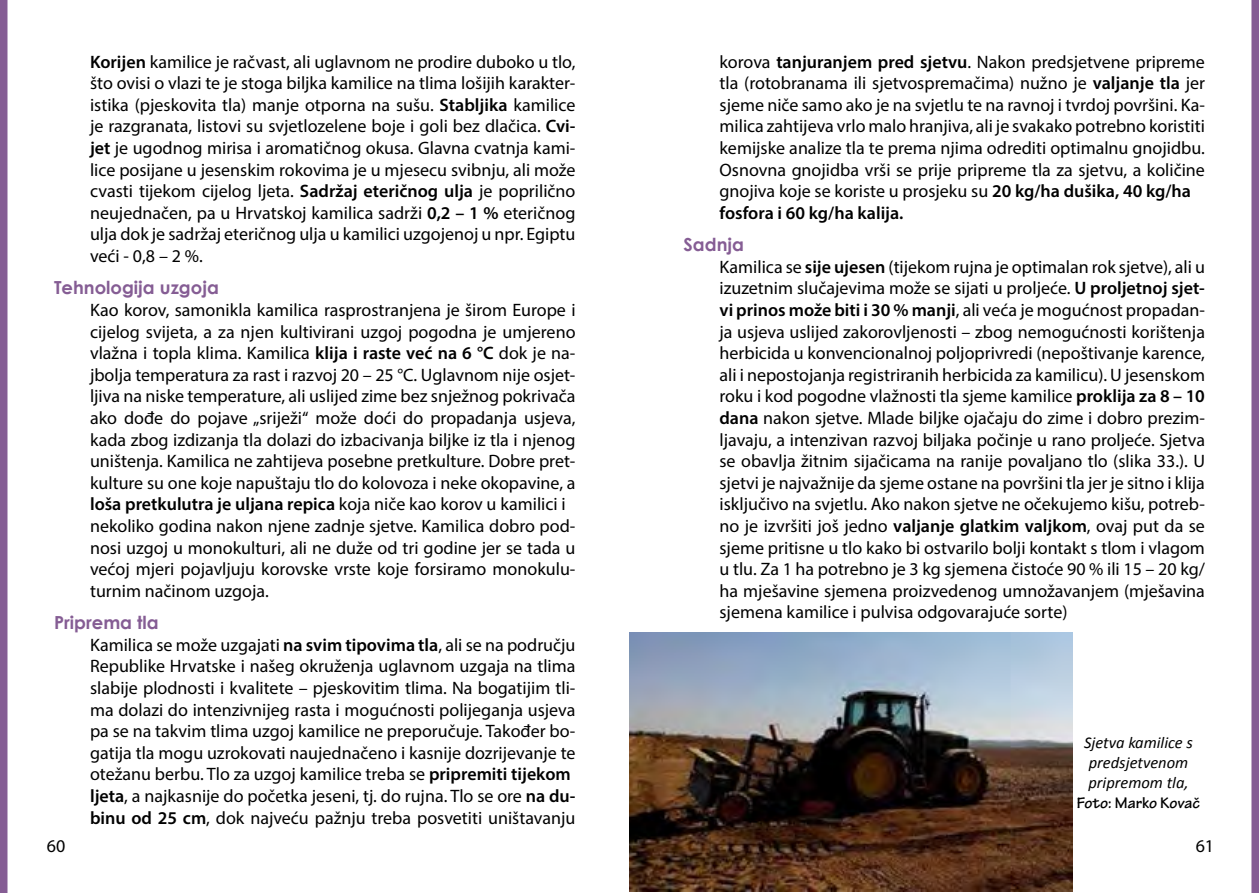
<style>
.page{position:relative;width:1259px;height:893px;background:#fff}
.page>*{position:absolute;margin:0;border:0;box-sizing:border-box;transform-origin:0 0}
.t1{font:18px/21.6px "Myriad Pro";color:#000;text-align:justify}
.t2{font:700 18px "Century Gothic";color:#855d94}
.t3{font:600 18px "Myriad Pro";color:#000}
.t4{font:italic 16.5px/19.8px "Calibri";color:#000}
.t5{font:700 16.5px "Tekton Pro";letter-spacing:-.005em;color:#000}
.s1{font-weight:600}
</style>
<div class="page">
<img style="left:629px;top:632px;width:443px;height:259px">
<div style="left:0;top:0;width:8px;height:893px;background:#855d94"></div>
<div style="left:1251px;top:0;width:8px;height:893px;background:#855d94"></div>
<p class="t1" style="left:90px;top:50px;width:487px"><span class="s1">Korijen</span> kamilice je račvast, ali uglavnom ne prodire duboko u tlo, što ovisi o vlazi te je stoga biljka kamilice na tlima lošijih karakter&shy;istika (pjeskovita tla) manje otporna na sušu. <span class="s1">Stabljika</span> kamilice je razgranata, listovi su svjetlozelene boje i goli bez dlačica. <span class="s1">Cvi&shy;jet</span> je ugodnog mirisa i aromatičnog okusa. Glavna cvatnja kami&shy;lice posijane u jesenskim rokovima je u mjesecu svibnju, ali može cvasti tijekom cijelog ljeta. <span class="s1">Sadržaj eteričnog ulja</span> je poprilično neujednačen, pa u Hrvatskoj kamilica sadrži <span class="s1">0,2 – 1 %</span> eteričnog ulja dok je sadržaj eteričnog ulja u kamilici uzgojenoj u npr. Egiptu veći - 0,8 – 2 %.</p>
<p class="t2" style="left:54px;top:274px;width:166px">Tehnologija uzgoja</p>
<p class="t1" style="left:90px;top:299px;width:487px">Kao korov, samonikla kamilica rasprostranjena je širom Europe i cijelog svijeta, a za njen kultivirani uzgoj pogodna je umjereno vlažna i topla klima. Kamilica <span class="s1">klija i raste već na 6 °C</span> dok je na&shy;jbolja temperatura za rast i razvoj 20 – 25 °C. Uglavnom nije osjet&shy;ljiva na niske temperature, ali uslijed zime bez snježnog pokrivača ako dođe do pojave „sriježi“ može doći do propadanja usjeva, kada zbog izdizanja tla dolazi do izbacivanja biljke iz tla i njenog uništenja. Kamilica ne zahtijeva posebne pretkulture. Dobre pret&shy;kulture su one koje napuštaju tlo do kolovoza i neke okopavine, a <span class="s1">loša pretkulutra je uljana repica</span> koja niče kao korov u kamilici i</p>
<p class="t1" style="left:90px;top:515px;width:487px">nekoliko godina nakon njene zadnje sjetve. Kamilica dobro pod&shy;nosi uzgoj u monokulturi, ali ne duže od tri godine jer se tada u većoj mjeri pojavljuju korovske vrste koje forsiramo monokulu&shy;turnim načinom uzgoja.</p>
<p class="t2" style="left:54px;top:609px;width:106px">Priprema tla</p>
<p class="t1" style="left:90px;top:634px;width:487px">Kamilica se može uzgajati <span class="s1">na svim tipovima tla</span>, ali se na području Republike Hrvatske i našeg okruženja uglavnom uzgaja na tlima slabije plodnosti i kvalitete – pjeskovitim tlima. Na bogatijim tli&shy;ma dolazi do intenzivnijeg rasta i mogućnosti polijeganja usjeva pa se na takvim tlima uzgoj kamilice ne preporučuje. Također bo&shy;gatija tla mogu uzrokovati naujednačeno i kasnije dozrijevanje te otežanu berbu. Tlo za uzgoj kamilice treba se <span class="s1">pripremiti tijekom</span></p>
<p class="t1" style="left:90px;top:785px;width:487px"><span class="s1">ljeta</span>, a najkasnije do početka jeseni, tj. do rujna. Tlo se ore <span class="s1">na du&shy;binu od 25 cm</span>, dok najveću pažnju treba posvetiti uništavanju</p>
<p class="t1" style="left:719px;top:50px;width:487px">korova <span class="s1">tanjuranjem pred sjetvu</span>. Nakon predsjetvene pripreme tla (rotobranama ili sjetvospremačima) nužno je <span class="s1">valjanje tla</span> jer sjeme niče samo ako je na svjetlu te na ravnoj i tvrdoj površini. Ka&shy;milica zahtijeva vrlo malo hranjiva, ali je svakako potrebno koristiti kemijske analize tla te prema njima odrediti optimalnu gnojidbu.<br>Osnovna gnojidba vrši se prije pripreme tla za sjetvu, a količine gnojiva koje se koriste u prosjeku su <span class="s1">20 kg/ha dušika, 40 kg/ha</span></p>
<p class="t3" style="left:719px;top:201px;width:185px">fosfora i 60 kg/ha kalija.</p>
<p class="t2" style="left:683px;top:231px;width:62px">Sadnja</p>
<p class="t1" style="left:719px;top:256px;width:487px">Kamilica se <span class="s1">sije ujesen</span> (tijekom rujna je optimalan rok sjetve), ali u izuzetnim slučajevima može se sijati u proljeće. <span class="s1">U proljetnoj sjet&shy;vi prinos može biti i 30 % manji</span>, ali veća je mogućnost propadan&shy;ja usjeva uslijed zakorovljenosti – zbog nemogućnosti korištenja herbicida u konvencionalnoj poljoprivredi (nepoštivanje karence, ali i nepostojanja registriranih herbicida za kamilicu). U jesenskom roku i kod pogodne vlažnosti tla sjeme kamilice <span class="s1">proklija za 8 – 10 dana</span> nakon sjetve. Mlade biljke ojačaju do zime i dobro prezim&shy;ljavaju, a intenzivan razvoj biljaka počinje u rano proljeće. Sjetva se obavlja žitnim sijačicama na ranije povaljano tlo (slika 33.). U sjetvi je najvažnije da sjeme ostane na površini tla jer je sitno i klija</p>
<p class="t1" style="left:719px;top:493px;width:487px">isključivo na svjetlu. Ako nakon sjetve ne očekujemo kišu, potreb&shy;no je izvršiti još jedno <span class="s1">valjanje glatkim valjkom</span>, ovaj put da se sjeme pritisne u tlo kako bi ostvarilo bolji kontakt s tlom i vlagom u tlu. Za 1 ha potrebno je 3 kg sjemena čistoće 90 % ili 15 – 20 kg/ ha mješavine sjemena proizvedenog umnožavanjem (mješavina sjemena kamilice i pulvisa odgovarajuće sorte)</p>
<p class="t4" style="left:1084px;top:732px;width:110px">Sjetva kamilice s predsjetvenom pripremom tla,</p>
<p class="t5" style="left:1077px;top:793px;width:125px">Foto: Marko Kovač</p>
<p class="t1" style="left:47px;top:835px;width:20px">60</p>
<p class="t1" style="left:1195px;top:835px;width:20px">61</p>
</div>
